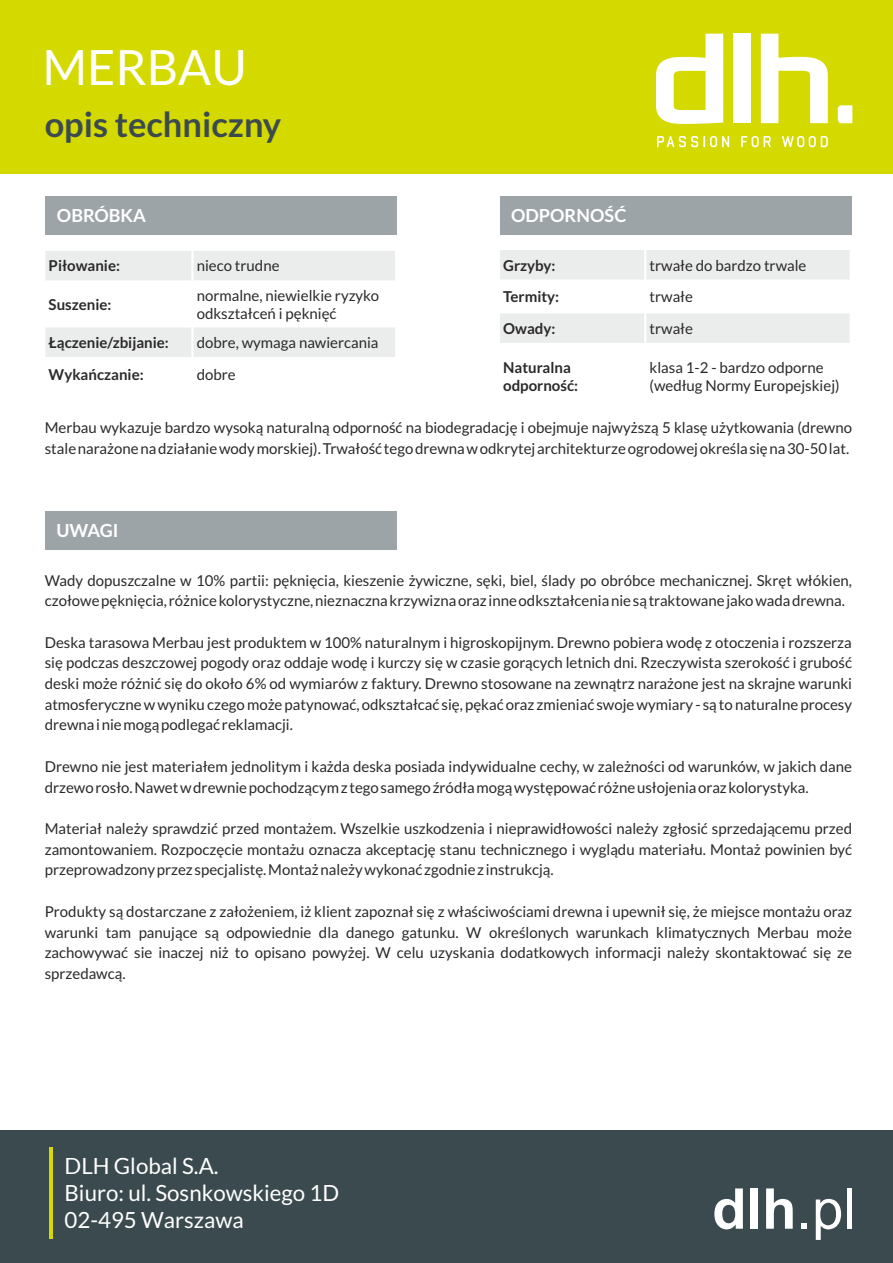
<style>
.page{position:relative;width:893px;height:1263px;background:#fff}
.page>*{position:absolute;margin:0;border:0;box-sizing:border-box;transform-origin:0 0}
.t1{font:700 56.25px "Arial";color:#fff}
.t2{font:48.6px "Lato";color:#fff}
.t3{font:700 34.5px "Lato";color:#3b4a4f}
.t4{font:22.35px/26.7px "Lato";color:#fff}
.t5{font:700 18px "Lato";color:#fff}
.t6{font:15px/20.7px "Lato";color:#2b2929}
.t7{font:700 15px/18px "Lato";color:#2b2929}
.s1{font-weight:400}
</style>
<div class="page">
<div style="left:0;top:1130px;width:893px;height:133px;background:#3b4a4f"></div>
<div style="left:0;top:0;width:893px;height:173px;background:#d4d900"></div>
<hr style="left:49px;top:1147px;width:4px;height:92px;background:#d4d900">
<svg style="left:741px;top:136px;width:30px;height:11px"></svg>
<svg style="left:782px;top:136px;width:46px;height:11px"></svg>
<svg style="left:656px;top:34px;width:67px;height:90px"></svg>
<div style="left:733px;top:34px;width:18px;height:89px;background:#fff"></div>
<svg style="left:761px;top:34px;width:67px;height:89px"></svg>
<svg style="left:838px;top:105px;width:14px;height:18px"></svg>
<svg style="left:657px;top:136px;width:72px;height:11px"></svg>
<div style="left:46px;top:196px;width:351px;height:38px;background:#9da4a7"></div>
<div style="left:44px;top:250px;width:148px;height:31px;background:#ebeded"></div>
<div style="left:192px;top:250px;width:204px;height:31px;background:#ebeded"></div>
<div style="left:44px;top:326px;width:148px;height:32px;background:#ebeded"></div>
<div style="left:192px;top:326px;width:204px;height:32px;background:#ebeded"></div>
<hr style="left:43px;top:249px;width:2px;height:142px;background:#fff">
<hr style="left:191px;top:249px;width:2px;height:142px;background:#fff">
<hr style="left:395px;top:249px;width:2px;height:142px;background:#fff">
<hr style="left:43px;top:357px;width:354px;height:2px;background:#fff">
<hr style="left:43px;top:325px;width:354px;height:2px;background:#fff">
<hr style="left:43px;top:280px;width:354px;height:3px;background:#fff">
<hr style="left:43px;top:249px;width:354px;height:2px;background:#fff">
<div style="left:500px;top:196px;width:351px;height:38px;background:#9da4a7"></div>
<div style="left:499px;top:249px;width:146px;height:32px;background:#ebeded"></div>
<div style="left:645px;top:249px;width:206px;height:32px;background:#ebeded"></div>
<div style="left:499px;top:312px;width:146px;height:32px;background:#ebeded"></div>
<div style="left:645px;top:312px;width:206px;height:32px;background:#ebeded"></div>
<hr style="left:498px;top:248px;width:2px;height:162px;background:#fff">
<hr style="left:644px;top:248px;width:2px;height:162px;background:#fff">
<hr style="left:850px;top:248px;width:2px;height:162px;background:#fff">
<hr style="left:498px;top:343px;width:354px;height:2px;background:#fff">
<hr style="left:498px;top:311px;width:354px;height:2px;background:#fff">
<hr style="left:498px;top:280px;width:354px;height:2px;background:#fff">
<hr style="left:498px;top:248px;width:354px;height:2px;background:#fff">
<div style="left:46px;top:511px;width:351px;height:39px;background:#9da4a7"></div>
<h2 class="t2" style="left:42px;top:46px;width:206px">MERBAU</h2>
<h3 class="t3" style="left:45px;top:109px;width:238px">opis techniczny</h3>
<p class="t5" style="left:511px;top:207px;width:117px">ODPORNOŚĆ</p>
<p class="t7" style="left:503px;top:257px;width:54px">Grzyby:</p>
<p class="t6" style="left:649px;top:256px;width:158px">trwałe do bardzo trwale</p>
<p class="t7" style="left:503px;top:289px;width:58px">Termity:</p>
<p class="t6" style="left:649px;top:287px;width:45px">trwałe</p>
<p class="t7" style="left:503px;top:320px;width:54px">Owady:</p>
<p class="t6" style="left:649px;top:319px;width:45px">trwałe</p>
<p class="t7" style="left:503px;top:360px;width:76px">Naturalna odporność:</p>
<p class="t6" style="left:649px;top:360px;width:192px;line-height:18px">klasa 1-2 - bardzo odporne (według Normy Europejskiej)</p>
<p class="t6" style="left:45px;top:418px;width:809px">Merbau wykazuje bardzo wysoką naturalną odporność na biodegradację i obejmuje najwyższą 5 klasę użytkowania (drewno stale narażone na działanie wody morskiej). Trwałość tego drewna w odkrytej architekturze ogrodowej określa się na 30-50 lat.</p>
<p class="t5" style="left:57px;top:207px;width:90px">OBRÓBKA</p>
<p class="t7" style="left:49px;top:258px;width:73px">Piłowanie:</p>
<p class="t6" style="left:197px;top:257px;width:84px">nieco trudne</p>
<p class="t7" style="left:49px;top:296px;width:64px">Suszenie:</p>
<p class="t6" style="left:197px;top:287px;width:184px;line-height:18px">normalne, niewielkie ryzyko odkształceń i pęknięć</p>
<p class="t7" style="left:49px;top:334px;width:122px">Łączenie/zbijanie:</p>
<p class="t6" style="left:197px;top:333px;width:183px">dobre, wymaga nawiercania</p>
<p class="t7" style="left:49px;top:366px;width:97px">Wykańczanie:</p>
<p class="t6" style="left:197px;top:365px;width:41px">dobre</p>
<p class="t5" style="left:57px;top:522px;width:63px">UWAGI</p>
<p class="t6" style="left:45px;top:571px;width:809px">Wady dopuszczalne w 10% partii: pęknięcia, kieszenie żywiczne, sęki, biel, ślady po obróbce mechanicznej. Skręt włókien, czołowe pęknięcia, różnice kolorystyczne, nieznaczna krzywizna oraz inne odkształcenia nie są traktowane jako wada drewna.</p>
<p class="t6" style="left:45px;top:633px;width:809px;text-align:justify">Deska tarasowa Merbau jest produktem w 100% naturalnym i higroskopijnym. Drewno pobiera wodę z otoczenia i rozszerza się podczas deszczowej pogody oraz oddaje wodę i kurczy się w czasie gorących letnich dni. Rzeczywista szerokość i grubość deski może różnić się do około 6% od wymiarów z faktury. Drewno stosowane na zewnątrz narażone jest na skrajne warunki atmosferyczne w wyniku czego może patynować, odkształcać się, pękać oraz zmieniać swoje wymiary - są to naturalne procesy drewna i nie mogą podlegać reklamacji.</p>
<p class="t6" style="left:45px;top:757px;width:809px">Drewno nie jest materiałem jednolitym i każda deska posiada indywidualne cechy, w zależności od warunków, w jakich dane drzewo rosło. Nawet w drewnie pochodzącym z tego samego źródła mogą występować różne usłojenia oraz kolorystyka.</p>
<p class="t6" style="left:45px;top:819px;width:809px;text-align:justify">Materiał należy sprawdzić przed montażem. Wszelkie uszkodzenia i nieprawidłowości należy zgłosić sprzedającemu przed zamontowaniem. Rozpoczęcie montażu oznacza akceptację stanu technicznego i wyglądu materiału. Montaż powinien być przeprowadzony przez specjalistę. Montaż należy wykonać zgodnie z instrukcją.</p>
<p class="t6" style="left:45px;top:902px;width:809px;text-align:justify">Produkty są dostarczane z założeniem, iż klient zapoznał się z właściwościami drewna i upewnił się, że miejsce montażu oraz warunki tam panujące są odpowiednie dla danego gatunku. W określonych warunkach klimatycznych Merbau może zachowywać sie inaczej niż to opisano powyżej. W celu uzyskania dodatkowych informacji należy skontaktować się ze sprzedawcą.</p>
<h3 class="t4" style="left:65px;top:1152px;width:276px">DLH Global S.A.<br>Biuro: ul. Sosnkowskiego 1D<br>02-495 Warszawa</h3>
<h1 class="t1" style="left:712px;top:1188px;width:145px">dlh<span class="s1">.pl</span></h1>
</div>
